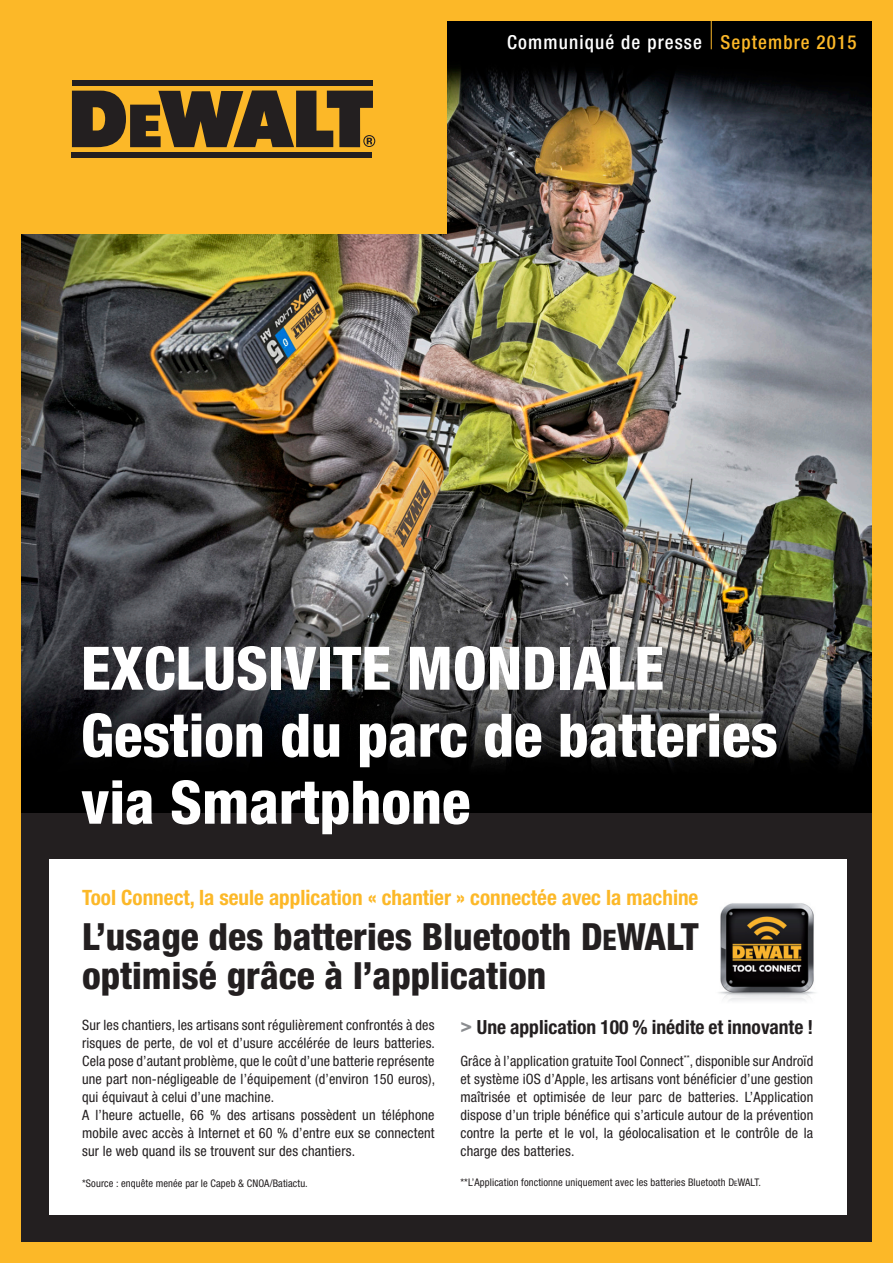
<style>
.page{position:relative;width:893px;height:1263px;background:#fff}
.page>*{position:absolute;margin:0;border:0;box-sizing:border-box;transform-origin:0 0}
.t1{font:800 condensed 60px/67.1px "Helvetica Neue";color:#fff}
.t2{font:800 condensed 37.5px "Helvetica Neue";color:#231f20}
.t3{font:700 condensed 21.15px "Helvetica Neue";color:#fcb828}
.t4{font:700 condensed 19.5px "Helvetica Neue";color:#231f20}
.t5{font:500 condensed 19.35px "Helvetica Neue";letter-spacing:.06em;color:#fff}
.t6{font:condensed 14.25px/18px "Helvetica Neue";letter-spacing:.01em;color:#231f20;text-align:justify}
.t7{font:condensed 10.5px "Helvetica Neue";letter-spacing:.01em;color:#231f20}
.s1{color:#fcb828}
.s2{font-size:28.35px}
.s3{color:#8a8c8f}
.s4{font-size:7.35px}
</style>
<div class="page">
<div style="left:0;top:0;width:893px;height:21px;background:#fcb828"></div>
<div style="left:0;top:1242px;width:893px;height:21px;background:#fcb828"></div>
<div style="left:0;top:0;width:21px;height:1263px;background:#fcb828"></div>
<div style="left:872px;top:0;width:21px;height:1263px;background:#fcb828"></div>
<img style="left:21px;top:21px;width:851px;height:792px">
<div style="left:21px;top:813px;width:851px;height:429px;background:#231f20"></div>
<div style="left:49px;top:859px;width:798px;height:355px;background:#fff"></div>
<svg style="left:711px;top:21px;width:1px;height:28px"></svg>
<div style="left:0;top:0;width:446px;height:234px;background:#fcb828"></div>
<div style="left:71px;top:152px;width:301px;height:6px;background:#231f20"></div>
<div style="left:72px;top:80px;width:301px;height:6px;background:#231f20"></div>
<svg style="left:72px;top:91px;width:303px;height:56px"></svg>
<img style="left:718px;top:903px;width:98px;height:98px">
<p class="t5" style="left:507px;top:30px;width:351px">Communiqué de presse <span class="s1">Septembre 2015</span></p>
<p class="t1" style="left:81px;top:634px;width:585px">EXCLUSIVITE MONDIALE</p>
<p class="t1" style="left:81px;top:701px;width:698px">Gestion du parc de batteries via Smartphone</p>
<p class="t3" style="left:82px;top:884px;width:618px">Tool Connect, la seule application « chantier » connectée avec la machine</p>
<p class="t2" style="left:82px;top:914px;width:618px">L’usage des batteries Bluetooth D<span class="s2">e</span>WALT</p>
<p class="t2" style="left:82px;top:953px;width:466px">optimisé grâce à l’application</p>
<p class="t6" style="left:82px;top:1016px;width:354px">Sur les chantiers, les artisans sont régulièrement confrontés à des risques de perte, de vol et d’usure accélérée de leurs batteries.<br>Cela pose d’autant problème, que le coût d’une batterie représente une part non-négligeable de l’équipement (d’environ 150 euros), qui équivaut à celui d’une machine.</p>
<p class="t6" style="left:82px;top:1106px;width:354px">A l’heure actuelle, 66 % des artisans possèdent un téléphone mobile avec accès à Internet et 60 % d’entre eux se connectent sur le web quand ils se trouvent sur des chantiers.</p>
<p class="t7" style="left:82px;top:1177px;width:227px">*Source : enquête menée par le Capeb &amp; CNOA/Batiactu.</p>
<p class="t4" style="left:460px;top:1015px;width:354px"><span class="s3">&gt;</span> Une application 100 % inédite et innovante !</p>
<p class="t6" style="left:460px;top:1051px;width:354px">Grâce à l’application gratuite Tool Connect<sup>**</sup>, disponible sur Androïd et système iOS d’Apple, les artisans vont bénéficier d’une gestion maîtrisée et optimisée de leur parc de batteries. L’Application dispose d’un triple bénéfice qui s’articule autour de la prévention contre la perte et le vol, la géolocalisation et le contrôle de la charge des batteries.</p>
<p class="t7" style="left:460px;top:1176px;width:302px">**L’Application fonctionne uniquement avec les batteries Bluetooth D<span class="s4">e</span>WALT.</p>
</div>
